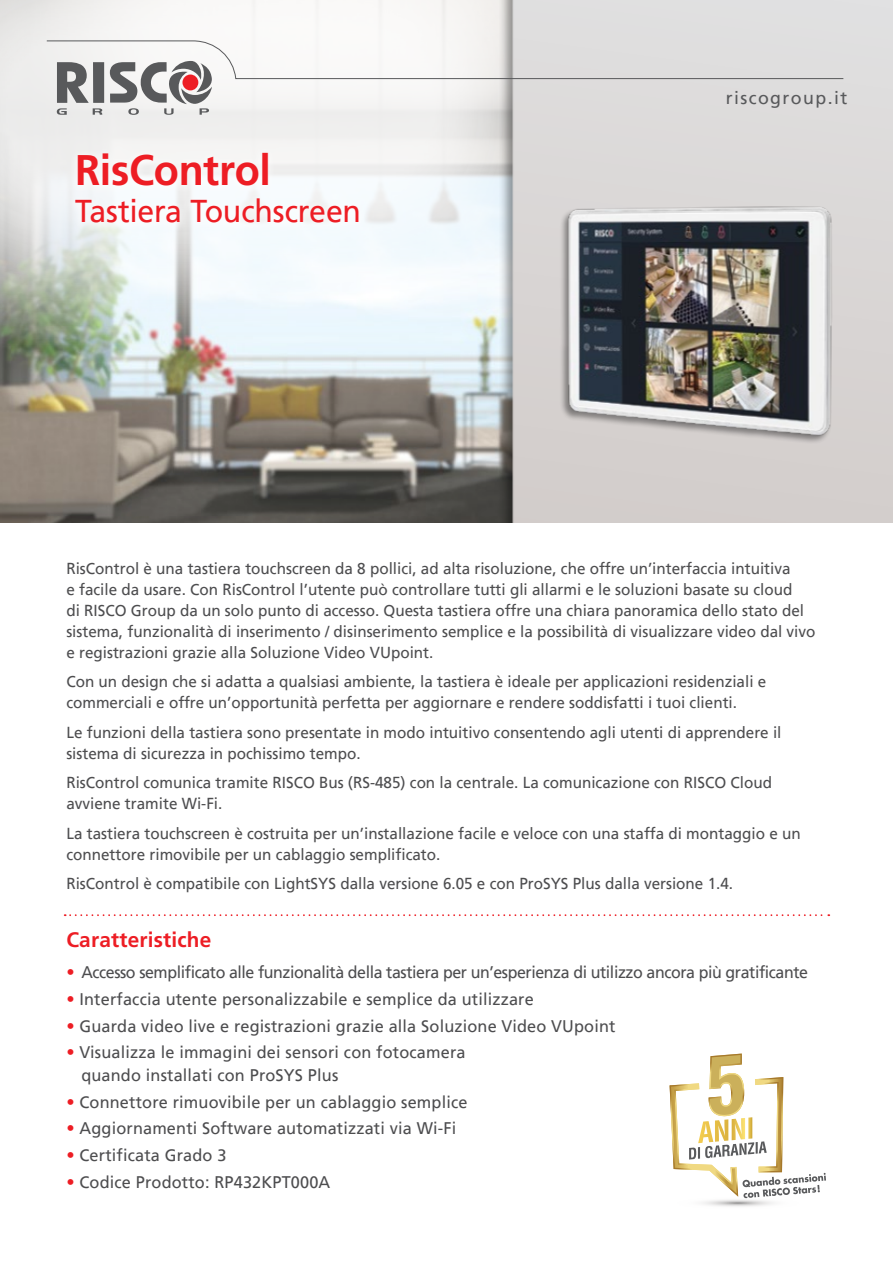
<style>
.page{position:relative;width:893px;height:1263px;background:#fff}
.page>*{position:absolute;margin:0;border:0;box-sizing:border-box;transform-origin:0 0}
.t1{font:700 42.9px "Frutiger LT Std 65";letter-spacing:-.01em;color:#ed1d24;scale:.96 1}
.t2{font:31.5px "Frutiger LT";letter-spacing:-.01em;color:#ed1d24;scale:.96 1}
.t3{font:700 21px "Frutiger LT Std 65";letter-spacing:.01em;color:#ed1d24}
.t4{font:17.85px "Frutiger LT";letter-spacing:.08em;color:#58595b}
.t5{font:16.8px/22.5px "Frutiger LT";letter-spacing:.01em;color:#4d4d4f}
.t6{font:16.8px "Frutiger LT";letter-spacing:-.025em;color:#4d4d4f;scale:.95 1}
.t7{font:15.9px/21px "Frutiger LT";color:#4d4d4f;scale:.96 1}
.s1{font-weight:300;color:#ed1d24}
</style>
<div class="page">
<img style="left:0;top:349px;width:499px;height:174px">
<svg style="left:0;top:0;width:499px;height:349px;fill:#eff5f6"></svg>
<div style="left:499px;top:0;width:394px;height:615px;background:#000;opacity:.4"></div>
<svg style="left:512px;top:0;width:381px;height:524px;background:#d9d6d5"></svg>
<div style="left:0;top:524px;width:893px;height:118px;background:#fff"></div>
<div style="left:66px;top:145px;width:301px;height:88px;background:#f6f8f9"></div>
<svg style="left:46px;top:40px;width:798px;height:75px"></svg>
<img style="left:553px;top:188px;width:325px;height:269px">
<svg style="left:65px;top:914px;width:764px;height:2px"></svg>
<svg style="left:670px;top:1053px;width:156px;height:154px"></svg>
<h1 class="t1" style="left:75px;top:145px;width:206px">RisControl</h1>
<h2 class="t2" style="left:75px;top:193px;width:299px">Tastiera Touchscreen</h2>
<p class="t4" style="left:726px;top:87px;width:123px">riscogroup.it</p>
<p class="t7" style="left:66px;top:558px;width:782px">RisControl è una tastiera touchscreen da 8 pollici, ad alta risoluzione, che offre un’interfaccia intuitiva<br>e facile da usare. Con RisControl ’l utente può controllare tutti gli allarmi lee soluzioni basate su cloud<br>di RISCO Group da un solo punto di accesso. Questa tastiera offre una chiara panoramica dello stato del sistema, funzionalità di inserimento / disinserimento semplice lae possibilità di visualizzare video dal vivo e registrazioni grazie alla Soluzione Video VUpoint.</p>
<p class="t7" style="left:66px;top:671px;width:731px">Con un design che si adatta a qualsiasi ambiente la, tastiera è ideale per applicazioni residenziali e commerciali e offre un’opportunità perfetta per aggiornare e rendere soddisfatti i tuoi clienti.</p>
<p class="t7" style="left:66px;top:722px;width:746px">Le funzioni della tastiera sono presentate in modo intuitivo consentendo agli utenti di apprendere il sistema di sicurezza in pochissimo tempo.</p>
<p class="t7" style="left:66px;top:772px;width:737px">RisControl comunica tramite RISCO Bus (RS-485) con la centrale. La comunicazione con RISCO Cloud avviene tramite Wi-Fi.</p>
<p class="t7" style="left:66px;top:823px;width:766px">La tastiera touchscreen è costruita per un’installazione facile e veloce con una staffa di montaggio e un connettore rimovibile per un cablaggio semplificato.</p>
<p class="t7" style="left:66px;top:873px;width:696px">RisControl è compatibile con LightSYS dalla versione 6.05 e con ProSYS Plus dalla versione 1.4.</p>
<h3 class="t3" style="left:66px;top:927px;width:147px">Caratteristiche</h3>
<p class="t6" style="left:66px;top:962px;width:782px"><span class="s1">•</span> Accesso semplificato alle funzionalità della tastiera per un’esperienza di utilizzo ancora più gratificante</p>
<p class="t5" style="left:66px;top:988px;width:469px"><span class="s1">•</span> Interfaccia utente personalizzabile e semplice da utilizzare</p>
<p class="t5" style="left:66px;top:1015px;width:551px"><span class="s1">•</span> Guarda video live e registrazioni grazie alla Soluzione Video VUpoint</p>
<p class="t5" style="left:81px;top:1041px;width:386px;text-indent:-15px"><span class="s1">•</span> Visualizza le immagini dei sensori con fotocamera quando installati con ProSYS Plus</p>
<p class="t5" style="left:66px;top:1091px;width:403px"><span class="s1">•</span> Connettore rimuovibile per un cablaggio semplice</p>
<p class="t5" style="left:66px;top:1117px;width:391px"><span class="s1">•</span> Aggiornamenti Software automatizzati via Wi-Fi</p>
<p class="t5" style="left:66px;top:1144px;width:162px"><span class="s1">•</span> Certificata Grado 3</p>
<p class="t5" style="left:66px;top:1171px;width:266px"><span class="s1">•</span> Codice Prodotto: RP432KPT000A</p>
</div>
